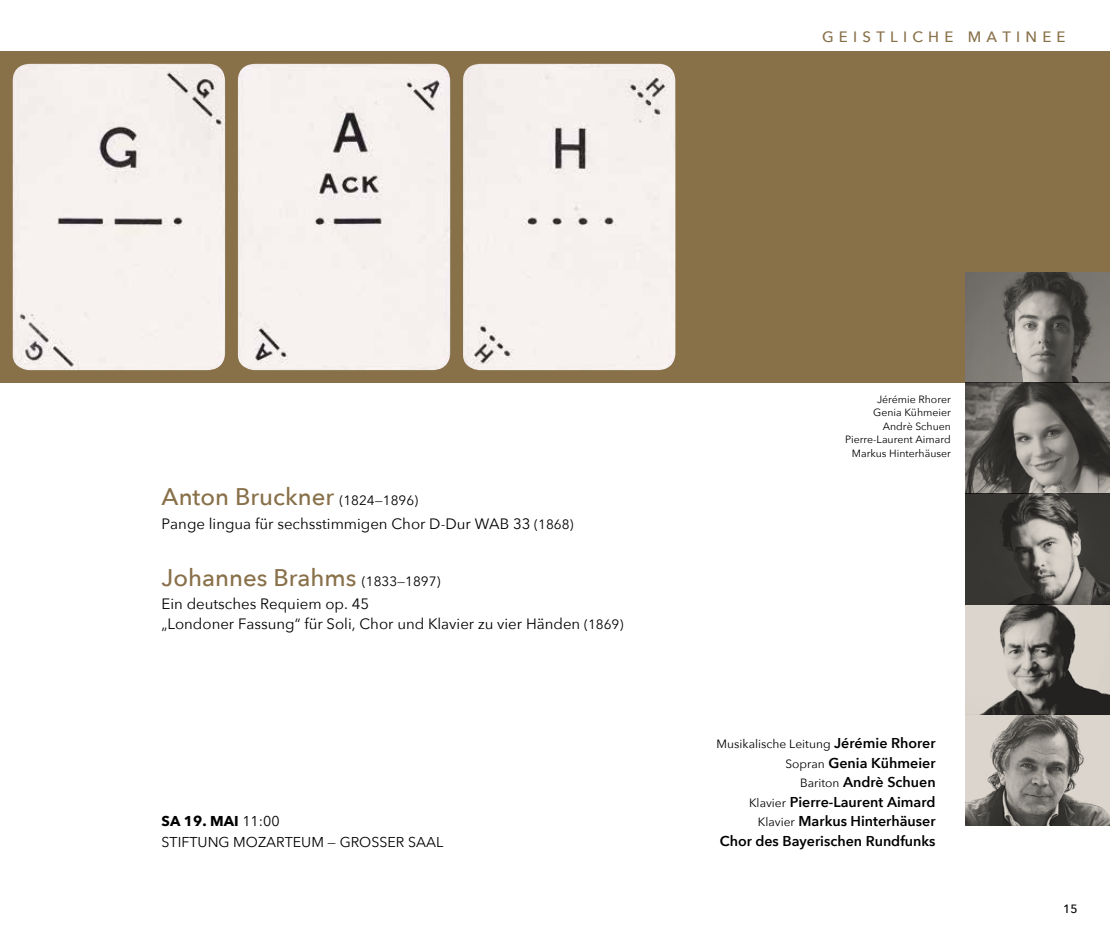
<style>
.page{position:relative;width:1110px;height:936px;background:#fff}
.page>*{position:absolute;margin:0;border:0;box-sizing:border-box;transform-origin:0 0}
.t1{font:500 24px "Avenir Next";color:#887049}
.t2{font:15px/19.5px "Avenir Next";color:#000}
.t3{font:500 15px "Avenir Next";letter-spacing:.35em;color:#887049}
.t4{font:600 14.25px/19.5px "Avenir Next";color:#000;text-align:right}
.t5{font:14.25px/21px "Avenir Next";color:#000}
.t6{font:12px "Avenir Next";color:#000}
.t7{font:500 12px "Avenir Next";color:#000}
.t8{font:10.5px/13.5px "Avenir Next";color:#000;text-align:right}
.s1{font-weight:400;font-size:13.5px;color:#000}
.s2{font-size:13.5px}
.s3{font-weight:700}
.s4{font-weight:600;font-size:14.25px}
.s5{font-weight:400;font-size:12px}
</style>
<div class="page">
<div style="left:0;top:51px;width:1110px;height:332px;background:#887049"></div>
<div style="left:12px;top:64px;width:213px;height:306px;background:#f7f2ef"></div>
<div style="left:237px;top:64px;width:213px;height:306px;background:#f7f2ef"></div>
<div style="left:463px;top:64px;width:212px;height:306px;background:#f6f1ee"></div>
<img style="left:965px;top:272px;width:145px;height:111px">
<svg style="left:965px;top:383px;width:145px;height:110px;background:#676460"></svg>
<svg style="left:965px;top:493px;width:145px;height:111px;background:#56534f"></svg>
<svg style="left:965px;top:604px;width:145px;height:110px;background:#97938c"></svg>
<svg style="left:965px;top:714px;width:145px;height:111px;background:#98948e"></svg>
<p class="t3" style="left:822px;top:23px;width:245px">GEISTLICHE MATINEE</p>
<h1 class="t1" style="left:162px;top:476px;width:258px">Anton Bruckner <span class="s1">(1824—1896)</span></h1>
<p class="t2" style="left:162px;top:513px;width:413px">Pange lingua für sechsstimmigen Chor D-Dur WAB 33 <span class="s2">(1868)</span></p>
<h1 class="t1" style="left:162px;top:556px;width:281px">Johannes Brahms <span class="s1">(1833—1897)</span></h1>
<p class="t2" style="left:162px;top:593px;width:463px">Ein deutsches Requiem op. 45<br>„Londoner Fassung“ für Soli, Chor und Klavier zu vier Händen <span class="s2">(1869)</span></p>
<p class="t5" style="left:162px;top:810px;width:283px"><span class="s3">SA 19. MAI</span> 11:00<br>STIFTUNG MOZARTEUM — GROSSER SAAL</p>
<p class="t8" style="left:845px;top:392px;width:107px">Jérémie Rhorer<br>Genia Kühmeier<br>Andrè Schuen<br>Pierre-Laurent Aimard<br>Markus Hinterhäuser</p>
<p class="t6" style="left:716px;top:734px;width:220px">Musikalische Leitung <span class="s4">Jérémie Rhorer</span></p>
<p class="t4" style="left:720px;top:752px;width:217px"><span class="s5">Sopran</span> Genia Kühmeier<br><span class="s5">Bariton</span> Andrè Schuen<br><span class="s5">Klavier</span> Pierre-Laurent Aimard<br><span class="s5">Klavier</span> Markus Hinterhäuser<br>Chor des Bayerischen Rundfunks</p>
<p class="t7" style="left:1063px;top:898px;width:16px">15</p>
</div>
